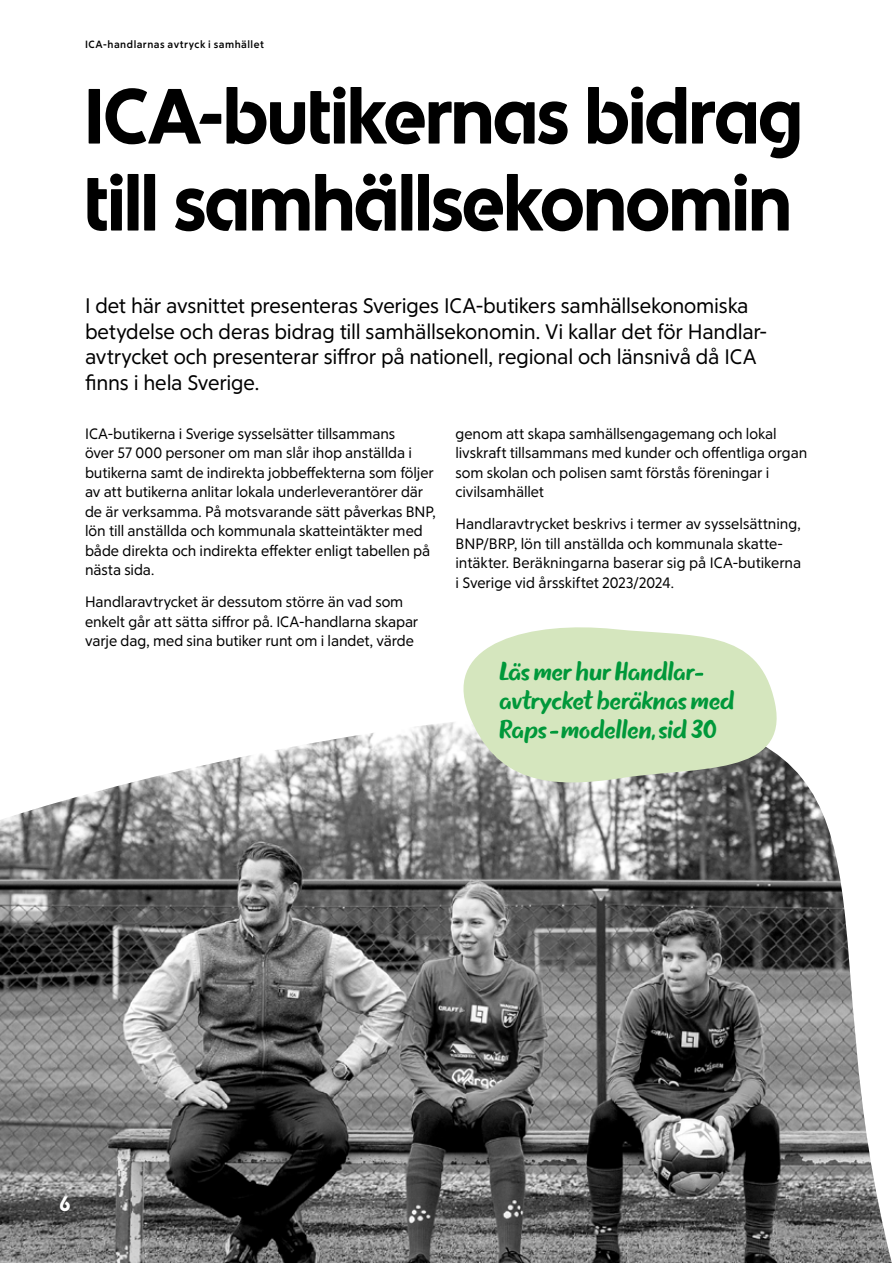
<style>
.page{position:relative;width:893px;height:1263px;background:#fff}
.page>*{position:absolute;margin:0;border:0;box-sizing:border-box;transform-origin:0 0}
.t1{font:700 78px/87px "ICA Rubrik";color:#000}
.t2{font:24.15px/29px "ICA Brush 08";color:#00983a}
.t3{font:21px/25.5px "ICA Text Ny 14";letter-spacing:-.01em;color:#000}
.t4{font:700 21px "ICA Rubrik";color:#fff}
.t5{font:15px/19.5px "ICA Text Ny 14";letter-spacing:-.005em;color:#000}
.t6{font:700 10.5px "ICA Text Ny 14";letter-spacing:.045em;color:#000}
</style>
<div class="page">
<img style="left:0;top:724px;width:892px;height:539px">
<svg style="left:441px;top:627px;width:349px;height:162px;fill:#d5e6be"></svg>
<svg style="left:695px;top:673px;width:8px;height:3px"></svg>
<svg style="left:550px;top:731px;width:8px;height:3px"></svg>
<p class="t6" style="left:85px;top:38px;width:180px">ICA-handlarnas avtryck i samhället</p>
<h1 class="t1" style="left:85px;top:73px;width:719px">ICA-butikernas bidrag till samhällsekonomin</h1>
<p class="t3" style="left:85px;top:293px;width:682px">I det här avsnittet presenteras Sveriges ICA-butikers samhällsekonomiska betydelse och deras bidrag till samhällsekonomin. Vi kallar det för Handlar&shy;avtrycket och presenterar siffror på nationell, regional och länsnivå då ICA finns i hela Sverige.</p>
<p class="t5" style="left:85px;top:423px;width:352px">ICA-butikerna i Sverige sysselsätter tillsammans<br>över 57 000 personer om man slår ihop anställda i butikerna samt de indirekta jobbeffekterna som följer av att butikerna anlitar lokala underleverantörer där de är verksamma. På motsvarande sätt påverkas BNP, lön till anställda och kommunala skatteintäkter med både direkta och indirekta effekter enligt tabellen på nästa sida.</p>
<p class="t5" style="left:85px;top:592px;width:335px">Handlaravtrycket är dessutom större än vad som enkelt går att sätta siffror på. ICA-handlarna skapar varje dag, med sina butiker runt om i landet, värde</p>
<p class="t5" style="left:455px;top:423px;width:353px">genom att skapa samhällsengagemang och lokal livskraft tillsammans med kunder och offentliga organ som skolan och polisen samt förstås föreningar i civilsamhället</p>
<p class="t5" style="left:455px;top:514px;width:347px">Handlaravtrycket beskrivs i termer av sysselsättning, BNP/BRP, lön till anställda och kommunala skatte&shy;intäkter. Beräkningarna baserar sig på ICA-butikerna i Sverige vid årsskiftet 2023/2024.</p>
<h2 class="t2" style="left:500px;top:657px;width:236px">Läs mer hur Handlar avtrycket beräknas med<br>Raps modellen, sid 30</h2>
<h3 class="t4" style="left:60px;top:1191px;width:12px">6</h3>
</div>
